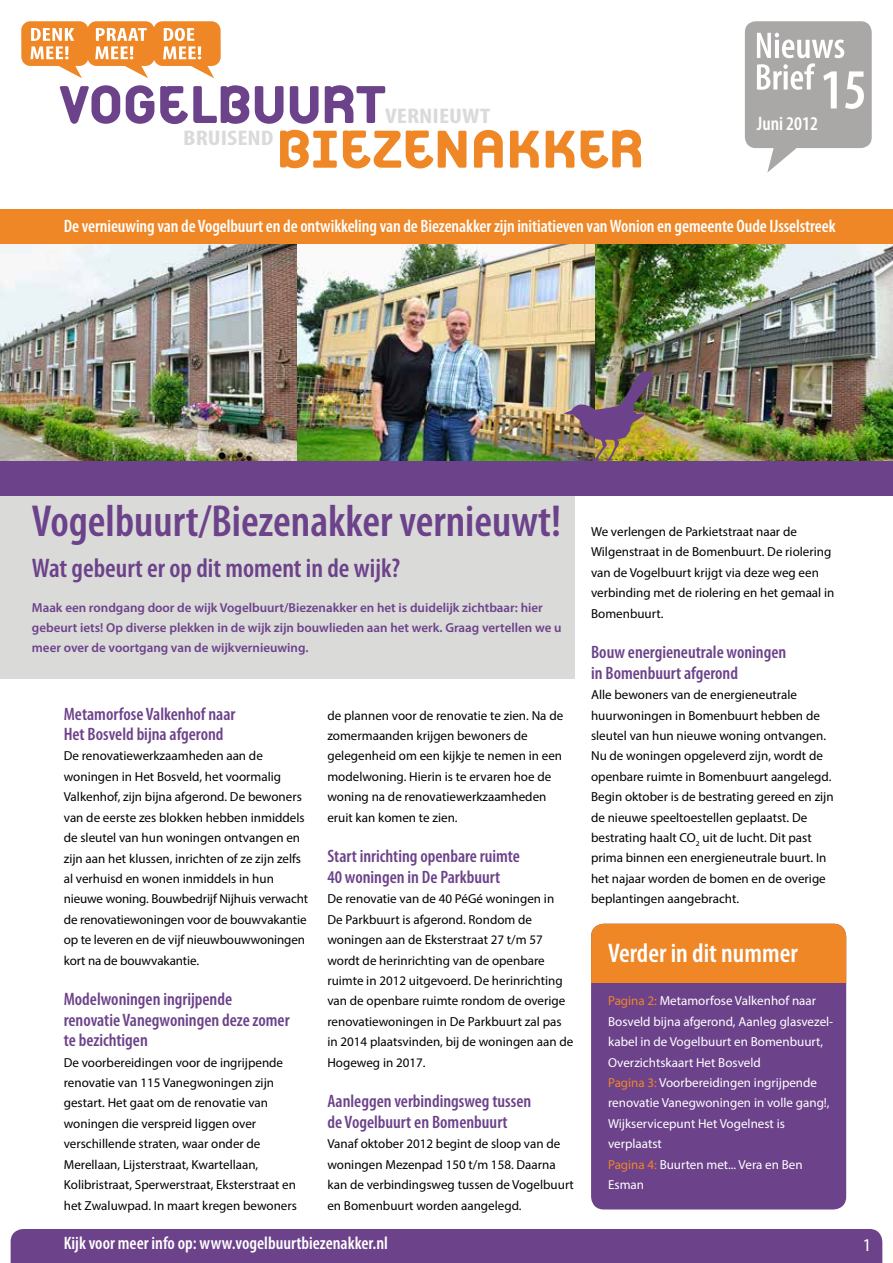
<style>
.page{position:relative;width:893px;height:1263px;background:#fff}
.page>*{position:absolute;margin:0;border:0;box-sizing:border-box;transform-origin:0 0}
.t1{font:600 condensed 57px "Myriad Pro";color:#fff}
.t2{font:600 condensed 45px "Myriad Pro";color:#6c428a}
.t3{font:600 condensed 27px "Myriad Pro";color:#6c428a}
.t4{font:600 condensed 27px "Myriad Pro";color:#fff}
.t5{font:700 condensed 21.3px "Myriad Pro";color:#dadad9;scale:1.22 1}
.t6{font:600 condensed 19.5px "Myriad Pro";color:#fff}
.t7{font:600 condensed 18px/20.4px "Myriad Pro";color:#6c428a}
.t8{font:600 condensed 18px "Myriad Pro";letter-spacing:-.005em;color:#fff}
.t9{font:18px "Myriad Pro";color:#fff}
.t10{font:13.05px/20.4px "Myriad Pro";color:#000}
.t11{font:13.05px/20.4px "Myriad Pro";color:#fff}
.t12{font:600 13.05px/20.4px "Myriad Pro";color:#6c428a}
.s1{color:#ef8726}
</style>
<div class="page">
<div style="left:0;top:495px;width:574px;height:184px;background:#dadad9"></div>
<div style="left:591px;top:924px;width:255px;height:285px;background:#6c428a;border-radius:13px"></div>
<div style="left:591px;top:924px;width:255px;height:58px;background:#ef8726"></div>
<img style="left:0;top:243px;width:595px;height:218px">
<img style="left:595px;top:243px;width:298px;height:218px">
<svg style="left:745px;top:21px;width:127px;height:152px"></svg>
<div style="left:0;top:209px;width:893px;height:34px;background:#ef8726"></div>
<svg style="left:325px;top:85px;width:60px;height:38px"></svg>
<svg style="left:290px;top:86px;width:29px;height:38px"></svg>
<svg style="left:255px;top:86px;width:29px;height:38px"></svg>
<svg style="left:126px;top:85px;width:28px;height:39px"></svg>
<svg style="left:60px;top:85px;width:60px;height:39px"></svg>
<svg style="left:160px;top:85px;width:89px;height:39px"></svg>
<svg style="left:474px;top:130px;width:29px;height:38px"></svg>
<svg style="left:510px;top:131px;width:29px;height:37px"></svg>
<svg style="left:546px;top:131px;width:29px;height:37px"></svg>
<svg style="left:280px;top:130px;width:57px;height:38px"></svg>
<svg style="left:581px;top:129px;width:60px;height:39px"></svg>
<svg style="left:343px;top:131px;width:123px;height:37px"></svg>
<svg style="left:21px;top:21px;width:200px;height:57px"></svg>
<div style="left:0;top:461px;width:893px;height:34px;background:#6c428a"></div>
<div style="left:11px;top:1229px;width:871px;height:34px;background:#6c428a"></div>
<img style="left:563px;top:368px;width:93px;height:93px">
<h3 class="t5" style="left:183px;top:125px;width:76px">BRUISEND</h3>
<h3 class="t5" style="left:385px;top:103px;width:87px">VERNIEUWT</h3>
<h1 class="t1" style="left:820px;top:58px;width:48px">15</h1>
<h3 class="t6" style="left:757px;top:113px;width:63px">Juni 2012</h3>
<h3 class="t8" style="left:64px;top:216px;width:773px">De vernieuwing van de Vogelbuurt en de ontwikkeling van de Biezenakker zijn initiatieven van Wonion en gemeente Oude IJsselstreek</h3>
<h2 class="t2" style="left:32px;top:496px;width:531px">Vogelbuurt/Biezenakker vernieuwt!</h2>
<h3 class="t3" style="left:32px;top:553px;width:370px">Wat gebeurt er op dit moment in de wijk?</h3>
<p class="t12" style="left:32px;top:597px;width:531px">Maak een rondgang door de wijk Vogelbuurt/Biezenakker en het is duidelijk zichtbaar: hier gebeurt iets! Op diverse plekken in de wijk zijn bouwlieden aan het werk. Graag vertellen we u meer over de voortgang van de wijkvernieuwing.</p>
<p class="t10" style="left:591px;top:521px;width:245px">We verlengen de Parkietstraat naar de Wilgenstraat in de Bomenbuurt. De riolering van de Vogelbuurt krijgt via deze weg een verbinding met de riolering en het gemaal in Bomenbuurt.</p>
<h3 class="t7" style="left:591px;top:642px;width:197px">Bouw energieneutrale woningen in Bomenbuurt afgerond</h3>
<p class="t10" style="left:591px;top:684px;width:244px">Alle bewoners van de energieneutrale huurwoningen in Bomenbuurt hebben de sleutel van hun nieuwe woning ontvangen.<br>Nu de woningen opgeleverd zijn, wordt de openbare ruimte in Bomenbuurt aangelegd.<br>Begin oktober is de bestrating gereed en zijn de nieuwe speeltoestellen geplaatst. De bestrating haalt CO<sub>2</sub> uit de lucht. Dit past prima binnen een energieneutrale buurt. In het najaar worden de bomen en de overige beplantingen aangebracht.</p>
<h3 class="t7" style="left:64px;top:704px;width:173px">Metamorfose Valkenhof naar<br>Het Bosveld bijna afgerond</h3>
<p class="t10" style="left:64px;top:746px;width:246px">De renovatiewerkzaamheden aan de woningen in Het Bosveld, het voormalig Valkenhof, zijn bijna afgerond. De bewoners van de eerste zes blokken hebben inmiddels de sleutel van hun woningen ontvangen en zijn aan het klussen, inrichten of ze zijn zelfs al verhuisd en wonen inmiddels in hun nieuwe woning. Bouwbedrijf Nijhuis verwacht de renovatiewoningen voor de bouwvakantie op te leveren en de vijf nieuwbouwwoningen kort na de bouwvakantie.</p>
<h3 class="t7" style="left:64px;top:989px;width:227px">Modelwoningen ingrijpende renovatie Vanegwoningen deze zomer te bezichtigen</h3>
<p class="t10" style="left:64px;top:1052px;width:235px">De voorbereidingen voor de ingrijpende renovatie van 115 Vanegwoningen zijn gestart. Het gaat om de renovatie van woningen die verspreid liggen over verschillende straten, waar onder de Merellaan, Lijsterstraat, Kwartellaan, Kolibristraat, Sperwerstraat, Eksterstraat en het Zwaluwpad. In maart kregen bewoners</p>
<h3 class="t8" style="left:64px;top:1233px;width:326px">Kijk voor meer info op: www.vogelbuurtbiezenakker.nl</h3>
<h3 class="t9" style="left:862px;top:1234px;width:11px">1</h3>
<p class="t10" style="left:327px;top:705px;width:237px">de plannen voor de renovatie te zien. Na de zomermaanden krijgen bewoners de gelegenheid om een kijkje te nemen in een modelwoning. Hierin is te ervaren hoe de woning na de renovatiewerkzaamheden eruit kan komen te zien.</p>
<h3 class="t7" style="left:327px;top:847px;width:194px">Start inrichting openbare ruimte<br>40 woningen in De Parkbuurt</h3>
<p class="t10" style="left:327px;top:888px;width:247px">De renovatie van de 40 PéGé woningen in<br>De Parkbuurt is afgerond. Rondom de woningen aan de Eksterstraat 27 t/m 57 wordt de herinrichting van de openbare ruimte in 2012 uitgevoerd. De herinrichting van de openbare ruimte rondom de overige renovatiewoningen in De Parkbuurt zal pas in 2014 plaatsvinden, bij de woningen aan de Hogeweg in 2017.</p>
<h3 class="t7" style="left:327px;top:1091px;width:205px">Aanleggen verbindingsweg tussen de Vogelbuurt en Bomenbuurt</h3>
<p class="t10" style="left:327px;top:1133px;width:248px">Vanaf oktober 2012 begint de sloop van de woningen Mezenpad 150 t/m 158. Daarna kan de verbindingsweg tussen de Vogelbuurt en Bomenbuurt worden aangelegd.</p>
<h3 class="t4" style="left:608px;top:938px;width:191px">Verder in dit nummer</h3>
<p class="t11" style="left:608px;top:990px;width:227px"><span class="s1">Pagina 2:</span> Metamorfose Valkenhof naar<br>Bosveld bijna afgerond, Aanleg glasvezel&shy;kabel in de Vogelbuurt en Bomenbuurt,<br>Overzichtskaart Het Bosveld<br><span class="s1">Pagina 3:</span> Voorbereidingen ingrijpende renovatie Vanegwoningen in volle gang!,<br>Wijkservicepunt Het Vogelnest is verplaatst<br><span class="s1">Pagina 4:</span> Buurten met... Vera en Ben<br>Esman</p>
</div>
